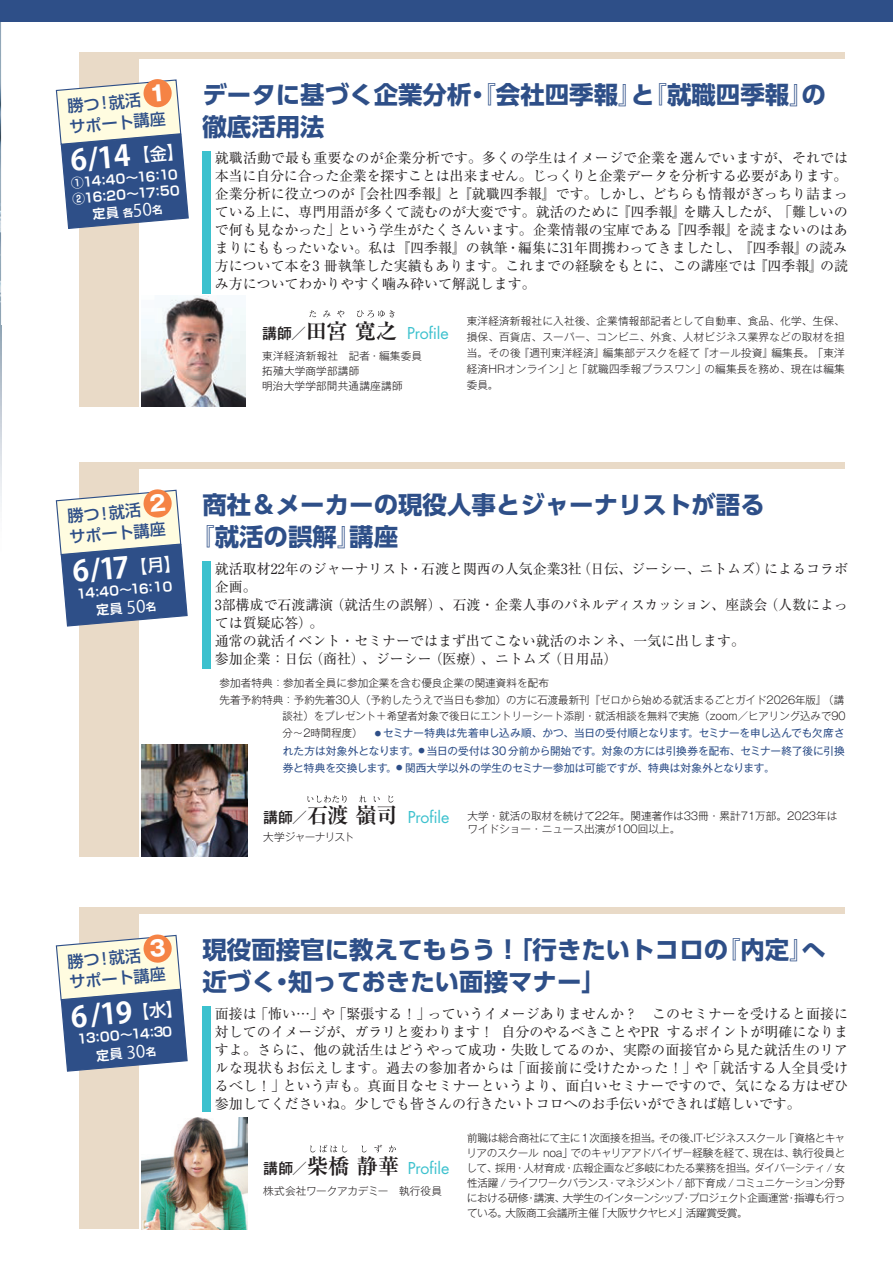
<style>
.page{position:relative;width:893px;height:1263px;background:#fff}
.page>*{position:absolute;margin:0;border:0;box-sizing:border-box;transform-origin:0 0}
.t1{font:700 28.95px "Koz Go Pr 6 N";color:#fff}
.t2{font:700 24.45px/32px "UD Shin Go Pr 6";color:#2e4f88}
.t3{font:700 21.3px "Ryumin Pro";color:#231f20}
.t4{font:500 16.05px/20.9px "Shin Go Pro";color:#2e4f88}
.t5{font:15.9px "Futura Std";letter-spacing:-.01em;color:#3cc1ce}
.t6{font:13.95px/18px "Ryumin Pro";color:#231f20;text-align:justify}
.t7{font:700 12.75px/18px "Shin Go Pro De";color:#fff;text-align:center}
.t8{font:300 10.65px/15px "Gothic MB101 Pro";color:#231f20;text-align:justify}
.t9{font:10.65px "Gothic MB101 Pro";color:#2e4f88}
.t10{font:300 10.65px/14.9px "Gothic MB101 Pro";letter-spacing:.02em;color:#231f20}
.t11{font:300 10.65px "Gothic MB101 Pro";letter-spacing:-.06em;color:#231f20}
.s1{font-family:"Shin Go Pro";font-weight:500;font-size:16.95px}
.s2{font-size:10.2px}
.s3{font-family:"Koz Go Pr 6 N";font-weight:400;font-size:16.95px}
.s4{font-family:"Gothic MB101 Pro";font-weight:500;font-size:14.85px}
.s5{font-weight:300;color:#231f20}
.s6{font-family:"Gothic MB101 Pro";font-weight:500;font-size:14.85px;color:#231f20}
.s7{font-family:"Ryumin Pro";font-weight:700;font-size:21.3px;color:#231f20}
</style>
<div class="page">
<img style="left:0;top:21px;width:1px;height:489px">
<hr style="left:0;top:1144px;width:1px;height:119px;background:#2e4f88">
<div style="left:0;top:0;width:893px;height:21px;background:#2e4f88"></div>
<div style="left:79px;top:908px;width:766px;height:6px;background:#e9dac7"></div>
<div style="left:79px;top:911px;width:60px;height:318px;background:#e9dac7"></div>
<svg style="left:310px;top:1145px;width:37px;height:7px"></svg>
<svg style="left:361px;top:1145px;width:35px;height:8px"></svg>
<div style="left:202px;top:1006px;width:9px;height:106px;background:#3cc1ce"></div>
<div style="left:79px;top:465px;width:60px;height:391px;background:#e9dac7"></div>
<div style="left:79px;top:463px;width:766px;height:6px;background:#e9dac7"></div>
<svg style="left:307px;top:795px;width:39px;height:8px"></svg>
<svg style="left:359px;top:795px;width:35px;height:7px"></svg>
<div style="left:202px;top:561px;width:9px;height:108px;background:#3cc1ce"></div>
<img style="left:141px;top:744px;width:107px;height:112px">
<div style="left:79px;top:52px;width:766px;height:7px;background:#e9dac7"></div>
<div style="left:79px;top:54px;width:60px;height:353px;background:#e9dac7"></div>
<svg style="left:310px;top:310px;width:34px;height:7px"></svg>
<svg style="left:357px;top:310px;width:38px;height:7px"></svg>
<div style="left:202px;top:151px;width:9px;height:142px;background:#3cc1ce"></div>
<img style="left:141px;top:296px;width:105px;height:111px">
<img style="left:141px;top:1117px;width:107px;height:112px">
<svg style="left:55px;top:934px;width:133px;height:138px"></svg>
<svg style="left:55px;top:489px;width:133px;height:138px"></svg>
<svg style="left:55px;top:79px;width:134px;height:150px;background:#8f9caf"></svg>
<p class="t4" style="left:67px;top:94px;width:98px;rotate:-5deg">勝つ!就活<br>サポート講座</p>
<h1 class="t1" style="left:69px;top:144px;width:115px;rotate:-5deg">6 /14<span class="s1">【金】</span></h1>
<p class="t7" style="left:70px;top:174px;width:109px;line-height:16.5px;rotate:-5deg">①14：40～16：10<br>②16：20～17：50定員 <span class="s2">各</span><span class="s3">50</span><span class="s2">名</span></p>
<h2 class="t2" style="left:202px;top:78px;width:625px">データに基づく企業分析・『会社四季報』と『就職四季報』の徹底活用法</h2>
<p class="t6" style="left:215px;top:148px;width:635px">就職活動で最も重要なのが企業分析です。多くの学生はイメージで企業を選んでいますが、それでは本当に自分に合った企業を探すことは出来ません。じっくりと企業データを分析する必要があります。企業分析に役立つのが『会社四季報』と『就職四季報』です。しかし、どちらも情報がぎっちり詰まっている上に、専門用語が多くて読むのが大変です。就活のために『四季報』を購入したが、「難しいので何も見なかった」という学生がたくさんいます。企業情報の宝庫である『四季報』を読まないのはあまりにももったいない。私は『四季報』の執筆・編集に31年間携わってきましたし、『四季報』の読み方について本を3 冊執筆した実績もあります。これまでの経験をもとに、この講座では『四季報』の読み方についてわかりやすく噛み砕いて解説します。</p>
<p class="t5" style="left:407px;top:323px;width:43px">Profile</p>
<p class="t8" style="left:467px;top:311px;width:380px;line-height:16px">東洋経済新報社に入社後、企業情報部記者として自動車、食品、化学、生保、損保、百貨店、スーパー、コンビニ、外食、人材ビジネス業界などの取材を担当。その後『週刊東洋経済』編集部デスクを経て『オール投資』編集長。「東洋経済HRオンライン」と「就職四季報プラスワン」の編集長を務め、現在は編集委員。</p>
<h3 class="t3" style="left:262px;top:314px;width:137px"><span class="s4">講師／</span>田宮寛之</h3>
<p class="t10" style="left:262px;top:347px;width:162px">東洋経済新報社　記者・編集委員拓殖大学商学部講師<br>明治大学学部間共通講座講師</p>
<p class="t4" style="left:67px;top:504px;width:98px;rotate:-5deg">勝つ!就活<br>サポート講座</p>
<h1 class="t1" style="left:71px;top:555px;width:110px;rotate:-5deg">6 /17<span class="s1">【月】</span></h1>
<p class="t7" style="left:76px;top:584px;width:98px;rotate:-5deg">14：40～16：10定員 <span class="s3">50</span><span class="s2">名</span></p>
<h2 class="t2" style="left:190px;top:488px;width:576px;text-indent:12px">商社＆メーカーの現役人事とジャーナリストが語る『就活の誤解』講座</h2>
<p class="t6" style="left:215px;top:558px;width:635px;text-align:left">就活取材22年のジャーナリスト・石渡と関西の人気企業3社（日伝、ジーシー、ニトムズ）によるコラボ企画。<br>3部構成で石渡講演（就活生の誤解）、石渡・企業人事のパネルディスカッション、座談会（人数によっては質疑応答）。<br>通常の就活イベント・セミナーではまず出てこない就活のホンネ、一気に出します。<br>参加企業：日伝（商社）、ジーシー（医療）、ニトムズ（日用品）</p>
<p class="t8" style="left:220px;top:674px;width:331px">参加者特典：参加者全員に参加企業を含む優良企業の関連資料を配布</p>
<p class="t8" style="left:220px;top:691px;width:626px">先着予約特典：予約先着30人（予約したうえで当日も参加）の方に石渡最新刊『ゼロから始める就活まるごとガイド2026年版』（講</p>
<p class="t8" style="left:283px;top:707px;width:565px">談社）をプレゼント＋希望者対象で後日にエントリーシート添削・就活相談を無料で実施（zoom／ヒアリング込みで90</p>
<p class="t9" style="left:283px;top:724px;width:564px"><span class="s5">分～2時間程度）</span> <sup>●</sup> セミナー特典は先着申し込み順、かつ、当日の受付順となります。セミナーを申し込んでも欠席さ</p>
<p class="t9" style="left:283px;top:742px;width:563px">れた方は対象外となります。<sup>●</sup> 当日の受付は30分前から開始です。対象の方には引換券を配布、セミナー終了後に引換</p>
<p class="t9" style="left:283px;top:759px;width:494px">券と特典を交換します。<sup>●</sup> 関西大学以外の学生のセミナー参加は可能ですが、特典は対象外となります。</p>
<p class="t5" style="left:263px;top:807px;width:188px"><span class="s6">講師／</span><span class="s7">石渡嶺司</span> Profile</p>
<p class="t11" style="left:263px;top:828px;width:93px">大学ジャーナリスト</p>
<p class="t8" style="left:467px;top:808px;width:372px;line-height:12.8px">大学・就活の取材を続けて22年。関連著作は33冊・累計71万部。2023年はワイドショー・ニュース出演が100回以上。</p>
<p class="t4" style="left:67px;top:949px;width:98px;rotate:-5deg">勝つ!就活<br>サポート講座</p>
<h1 class="t1" style="left:69px;top:1001px;width:114px;rotate:-5deg">6 /19<span class="s1">【水】</span></h1>
<p class="t7" style="left:76px;top:1029px;width:97px;rotate:-5deg">13：00～14：30定員 <span class="s3">30</span><span class="s2">名</span></p>
<h2 class="t2" style="left:202px;top:933px;width:625px">現役面接官に教えてもらう！「行きたいトコロの『内定』へ近づく・知っておきたい面接マナー」</h2>
<p class="t6" style="left:215px;top:1003px;width:635px">面接は「怖い…」や「緊張する！」っていうイメージありませんか？ このセミナーを受けると面接に対してのイメージが、ガラリと変わります！ 自分のやるべきことやPR するポイントが明確になりますよ。さらに、他の就活生はどうやって成功・失敗してるのか、実際の面接官から見た就活生のリアルな現状もお伝えします。過去の参加者からは「面接前に受けたかった！」や「就活する人全員受けるべし！」という声も。真面目なセミナーというより、面白いセミナーですので、気になる方はぜひ参加してくださいね。少しでも皆さんの行きたいトコロへのお手伝いができれば嬉しいです。</p>
<p class="t5" style="left:263px;top:1158px;width:188px"><span class="s6">講師／</span><span class="s7">柴橋静華</span> Profile</p>
<p class="t8" style="left:263px;top:1182px;width:180px">株式会社ワークアカデミー　執行役員</p>
<p class="t8" style="left:467px;top:1129px;width:380px">前職は総合商社にて主に1次面接を担当。その後、IT・ビジネススク－ル「資格とキャリアのスクール noa」でのキャリアアドバイザ－経験を経て、現在は、執行役員として、採用・人材育成・広報企画など多岐にわたる業務を担当。ダイバーシティ / 女性活躍 / ライフワ－クバランス・マネジメント / 部下育成 / コミュニケ－ション分野における研修・講演、大学生のインターンシップ・プロジェクト企画運営・指導も行っている。大阪商工会議所主催「大阪サクヤヒメ」活躍賞受賞。</p>
</div>
